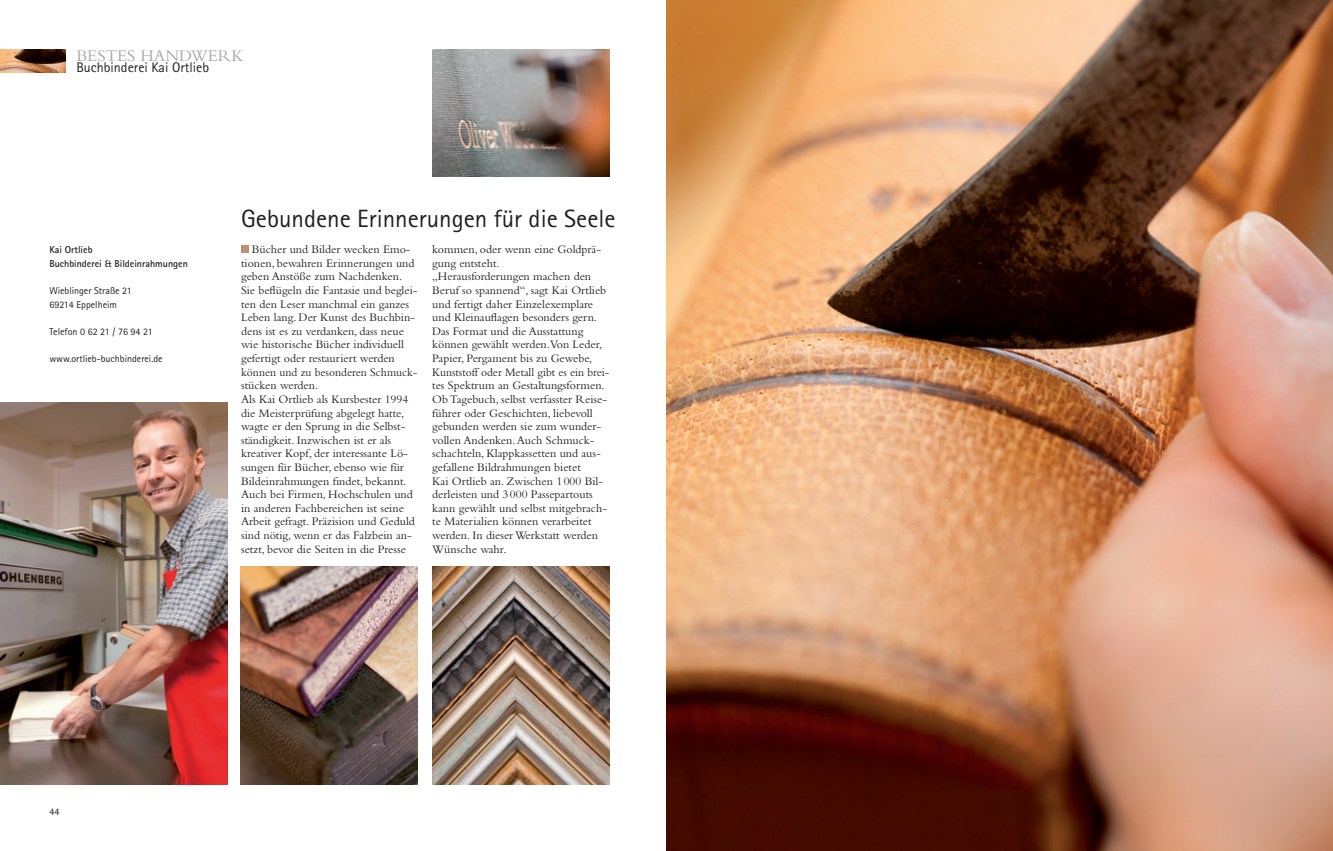
<style>
.page{position:relative;width:1333px;height:851px;background:#fff}
.page>*{position:absolute;margin:0;border:0;box-sizing:border-box;transform-origin:0 0}
.t1{font:25px "Rotis Sans Serif";color:#231f20}
.t2{font:17px "Bembo";color:#a8a9ad}
.t3{font:14px "Rotis Sans Serif";color:#231f20}
.t4{font:12px/13.6px "Bembo";color:#231f20}
.t5{font:10px/13.6px "Rotis Sans Serif";color:#231f20}
.t6{font:700 10px/13.6px "Rotis Sans Serif";color:#231f20}
</style>
<div class="page">
<img style="left:0;top:49px;width:65px;height:23px">
<div style="left:241px;top:245px;width:7px;height:8px;background:#c08d75"></div>
<img style="left:432px;top:49px;width:177px;height:128px">
<img style="left:666px;top:0;width:666px;height:850px">
<img style="left:240px;top:566px;width:177px;height:217px">
<img style="left:0;top:403px;width:227px;height:381px">
<img style="left:432px;top:566px;width:177px;height:218px">
<h2 class="t2" style="left:76px;top:46px;width:168px">BESTES HANDWERK</h2>
<p class="t3" style="left:76px;top:59px;width:134px">Buchbinderei Kai Ortlieb</p>
<p class="t6" style="left:49px;top:243px;width:140px">Kai Ortlieb<br>Buchbinderei &amp; Bildeinrahmungen</p>
<p class="t5" style="left:49px;top:284px;width:84px">Wieblinger Straße 21<br>69214 Eppelheim</p>
<p class="t5" style="left:49px;top:324px;width:105px">Telefon 0 62 21 / 76 94 21</p>
<p class="t5" style="left:49px;top:352px;width:115px">www.ortlieb-buchbinderei.de</p>
<h1 class="t1" style="left:241px;top:204px;width:376px">Gebundene Erinnerungen für die Seele</h1>
<p class="t4" style="left:241px;top:242px;width:178px;text-indent:11px">Bücher und Bilder wecken Emo&shy;tionen, bewahren Erinnerungen und geben Anstöße zum Nachdenken.<br>Sie beflügeln die Fantasie und beglei&shy;ten den Leser manchmal ein ganzes Leben lang. Der Kunst des Buchbin&shy;dens ist es zu verdanken, dass neue wie historische Bücher individuell gefertigt oder restauriert werden können und zu besonderen Schmuck&shy;stücken werden.<br>Als Kai Ortlieb als Kursbester 1994 die Meisterprüfung abgelegt hatte, wagte er den Sprung in die Selbst&shy;ständigkeit. Inzwischen ist er als kreativer Kopf, der interessante Lö&shy;sungen für Bücher, ebenso wie für Bildeinrahmungen findet, bekannt.<br>Auch bei Firmen, Hochschulen und in anderen Fachbereichen ist seine Arbeit gefragt. Präzision und Geduld sind nötig, wenn er das Falzbein an&shy;setzt, bevor die Seiten in die Presse</p>
<p class="t4" style="left:432px;top:242px;width:179px">kommen, oder wenn eine Goldprä&shy;gung entsteht.<br>„Herausforderungen machen den Beruf so spannend“, sagt Kai Ortlieb und fertigt daher Einzelexemplare und Kleinauflagen besonders gern.<br>Das Format und die Ausstattung können gewählt werden.Von Leder, Papier, Pergament bis zu Gewebe, Kunststoff oder Metall gibt es ein brei&shy;tes Spektrum an Gestaltungsformen.<br>Ob Tagebuch, selbst verfasster Reise&shy;führer oder Geschichten, liebevoll gebunden werden sie zum wunder&shy;vollen Andenken. Auch Schmuck&shy;schachteln, Klappkassetten und aus&shy;gefallene Bildrahmungen bietet<br>Kai Ortlieb an. Zwischen 1 000 Bil&shy;derleisten und 3 000 Passepartouts kann gewählt und selbst mitgebrach&shy;te Materialien können verarbeitet werden. In dieser Werkstatt werden Wünsche wahr.</p>
<p class="t5" style="left:49px;top:804px;width:11px">44</p>
</div>
